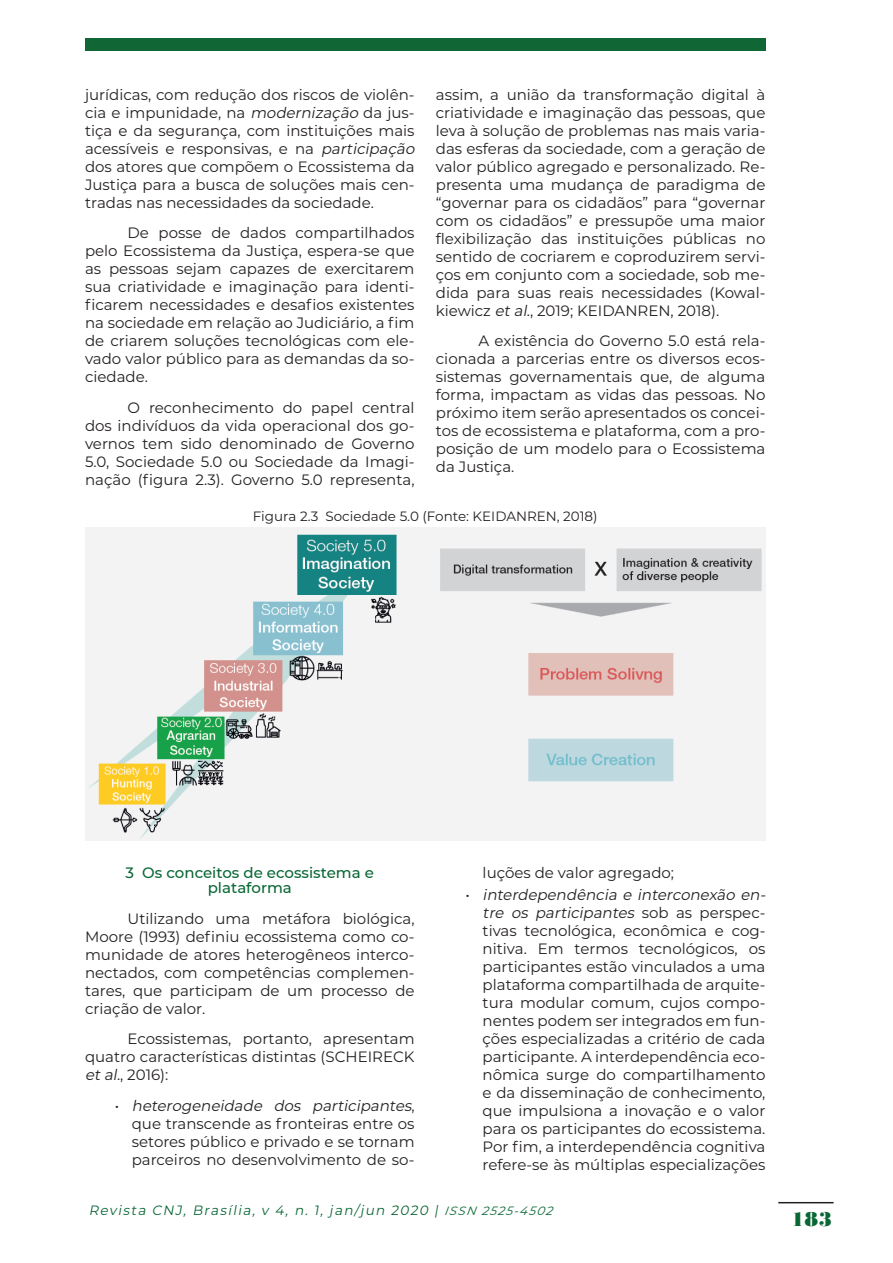
<style>
.page{position:relative;width:893px;height:1263px;background:#fff}
.page>*{position:absolute;margin:0;border:0;box-sizing:border-box;transform-origin:0 0}
.t1{font:21px "Bodoni MT Black";color:#096735}
.Texto_-_Artigos{font:15px/18px "Montserrat";color:#231f20;text-align:justify}
.Subtítulos_-_Artigos{font:500 15px/15px "Montserrat";color:#096735;text-align:center}
.t2{font:italic 13.5px "Montserrat";color:#096735}
.Nome_-_Figura_e_Tabe{font:13.5px "Montserrat";color:#231f20}
.s1{font-style:italic}
.s2{font-size:12px}
</style>
<div class="page">
<div style="left:85px;top:38px;width:680px;height:13px;background:#106735"></div>
<img style="left:85px;top:528px;width:680px;height:312px">
<hr style="left:778px;top:1202px;width:56px;height:1px;background:#231f20">
<p class="Texto_-_Artigos" style="left:436px;top:85px;width:331px">assim, a união da transformação digital à criatividade e imaginação das pessoas, que leva à solução de problemas nas mais varia&shy;das esferas da sociedade, com a geração de valor público agregado e personalizado. Re&shy;presenta uma mudança de paradigma de “governar para os cidadãos” para “governar com os cidadãos” e pressupõe uma maior flexibilização das instituições públicas no sentido de cocriarem e coproduzirem servi&shy;ços em conjunto com a sociedade, sob me&shy;dida para suas reais necessidades (Kowal&shy;kiewicz <span class="s1">etal</span>., 2019; KEIDANREN, 2018).</p>
<p class="Texto_-_Artigos" style="left:436px;top:331px;width:331px;text-indent:43px">A existência do Governo 5.0 está rela&shy;cionada a parcerias entre os diversos ecos&shy;sistemas governamentais que, de alguma forma, impactam as vidas das pessoas. No próximo item serão apresentados os concei&shy;tos de ecossistema e plataforma, com a pro&shy;posição de um modelo para o Ecossistema da Justiça.</p>
<p class="Nome_-_Figura_e_Tabe" style="left:253px;top:507px;width:346px">Figura 2.3 Sociedade 5.0 (Fonte: KEIDANREN, 2018)</p>
<p class="Texto_-_Artigos" style="left:85px;top:85px;width:334px;text-align:left">jurídicas, com redução dos riscos de violên&shy;cia e impunidade, na <span class="s1">modernização</span> da jus&shy;tiça e da segurança, com instituições mais acessíveis e responsivas, e na <span class="s1">participação </span>dos atores que compõem o Ecossistema da Justiça para a busca de soluções mais cen&shy;tradas nas necessidades da sociedade.</p>
<p class="Texto_-_Artigos" style="left:85px;top:223px;width:331px;text-indent:43px">De posse de dados compartilhados pelo Ecossistema da Justiça, espera-se que as pessoas sejam capazes de exercitarem sua criatividade e imaginação para identi&shy;ficarem necessidades e desafios existentes na sociedade em relação ao Judiciário, a fim de criarem soluções tecnológicas com ele&shy;vado valor público para as demandas da so&shy;ciedade.</p>
<p class="Texto_-_Artigos" style="left:85px;top:398px;width:331px;text-indent:43px">O reconhecimento do papel central dos indivíduos da vida operacional dos go&shy;vernos tem sido denominado de Governo 5.0, Sociedade 5.0 ou Sociedade da Imagi&shy;nação (figura 2.3). Governo 5.0 representa,</p>
<p class="Subtítulos_-_Artigos" style="left:126px;top:864px;width:250px">3 Os conceitos de ecossistema e plataforma</p>
<p class="Texto_-_Artigos" style="left:85px;top:909px;width:331px;text-indent:43px">Utilizando uma metáfora biológica, Moore (1993) definiu ecossistema como co&shy;munidade de atores heterogêneos interco&shy;nectados, com competências complemen&shy;tares, que participam de um processo de criação de valor.</p>
<p class="Texto_-_Artigos" style="left:85px;top:1029px;width:331px;text-indent:43px">Ecossistemas, portanto, apresentam quatro características distintas (SCHEIRECK <span class="s1">etal</span>., 2016):</p>
<p class="Texto_-_Artigos" style="left:132px;top:1096px;width:285px;text-indent:-17px">• <span class="s1">heterogeneidade dos participantes</span>, que transcende as fronteiras entre os setores público e privado e se tornam parceiros no desenvolvimento de so-</p>
<p class="Texto_-_Artigos" style="left:483px;top:863px;width:193px">luções de valor agregado;</p>
<p class="Texto_-_Artigos" style="left:483px;top:885px;width:288px;text-align:left;text-indent:-17px">• <span class="s1">interdependência e interconexão en&shy;tre os participantes</span> s o b a s p e rs p e c - tivas tecnológica, econômica e cog&shy;nitiva. Em termos tecnológicos, os participantes estão vinculados a uma plataforma compartilhada de arquite&shy;tura modular comum, cujos compo&shy;nentes podem ser integrados em fun&shy;ções especializadas a critério de cada participante. A interdependência eco&shy;nômica surge do compartilhamento e da disseminação de conhecimento, que impulsiona a inovação e o valor para os participantes do ecossistema.<br>Por fim, a interdependência cognitiva refere-se às múltiplas especializações</p>
<p class="t2" style="left:89px;top:1201px;width:468px">Revista CNJ, Brasília, v 4, n. 1, j an/j un 2020 | <span class="s2">ISSN 2525-4502</span></p>
<h1 class="t1" style="left:791px;top:1207px;width:43px">183</h1>
</div>
